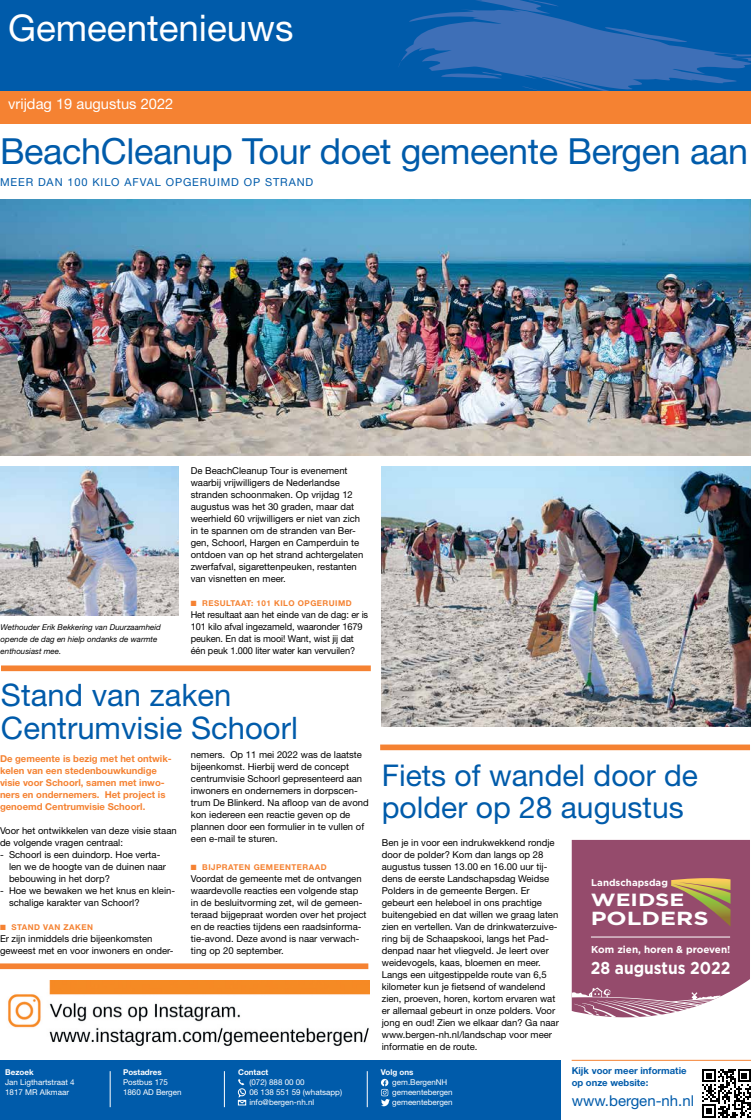
<style>
.page{position:relative;width:751px;height:1120px;background:#fff}
.page>*{position:absolute;margin:0;border:0;box-sizing:border-box;transform-origin:0 0}
.t1{font:36.8px "Helvetica Neue LT Std";color:#fff}
.t2{font:36px "Helvetica Neue LT Std";letter-spacing:-.01em;color:#005baa}
.t3{font:31px/33px "Helvetica Neue LT Std";color:#005baa}
.t4{font:30px/32px "Helvetica Neue LT Std";color:#005baa}
.t5{font:700 18.9px "Gotham";color:#fff;scale:1.26 1}
.t6{font:700 17.7px "Gotham";color:#fff;scale:1.26 1}
.t7{font:700 17.3px "Gotham";color:#fff;scale:.9 1}
.t8{font:15px "Helvetica Neue LT Std";color:#005baa}
.t9{font:14.7px "Helvetica Neue LT Std";color:#fff}
.t10{font:11px "Helvetica Neue LT Std";letter-spacing:.08em;color:#005baa}
.t11{font:700 10.1px "Gotham";color:#fff}
.t12{font:700 9.8px "Gotham";color:#fff}
.t13{font:9.5px/12px "Helvetica Neue LT Std";color:#000}
.t14{font:700 9.5px/12px "Helvetica Neue LT Std";color:#f58232}
.t15{font:700 9.5px/12px "Helvetica Neue LT Std";color:#005baa}
.t16{font:8px/10px "Helvetica Neue LT Std";color:#fff}
.t17{font:italic 8px/12px "Helvetica Neue LT Std";color:#000}
.t18{font:700 8px "Helvetica Neue LT Std";letter-spacing:.06em;color:#f58232}
.t19{font:700 8px "Helvetica Neue LT Std";color:#fff}
</style>
<div class="page">
<div style="left:0;top:33px;width:751px;height:91px;background:#f58232"></div>
<div style="left:0;top:0;width:751px;height:91px;background:#005baa"></div>
<svg style="left:398px;top:0;width:353px;height:91px"></svg>
<div style="left:0;top:1060px;width:560px;height:59px;background:#005baa"></div>
<svg style="left:702px;top:1069px;width:49px;height:48px"></svg>
<svg style="left:237px;top:1079px;width:9px;height:26px"></svg>
<svg style="left:381px;top:1079px;width:9px;height:27px"></svg>
<hr style="left:110px;top:1071px;width:1px;height:36px;background:#fff">
<hr style="left:224px;top:1071px;width:1px;height:36px;background:#fff">
<hr style="left:367px;top:1071px;width:1px;height:36px;background:#fff">
<hr style="left:571px;top:1060px;width:180px;height:1px;background:#f58232">
<div style="left:1px;top:665px;width:370px;height:6px;background:#f58232"></div>
<img style="left:0;top:200px;width:750px;height:255px">
<img style="left:381px;top:466px;width:370px;height:260px">
<img style="left:0;top:466px;width:179px;height:149px">
<div style="left:571px;top:840px;width:179px;height:178px;background:#954b6c"></div>
<svg style="left:671px;top:878px;width:59px;height:48px;background:#a77c5c"></svg>
<hr style="left:591px;top:936px;width:139px;height:1px;background:#fff">
<svg style="left:571px;top:987px;width:168px;height:30px"></svg>
<div style="left:380px;top:744px;width:370px;height:6px;background:#f58232"></div>
<div style="left:0;top:963px;width:368px;height:6px;background:#f58232"></div>
<img style="left:8px;top:980px;width:361px;height:66px">
<h1 class="t1" style="left:8px;top:6px;width:287px">Gemeentenieuws</h1>
<h3 class="t9" style="left:8px;top:95px;width:167px">vrijdag 19 augustus 2022</h3>
<h2 class="t2" style="left:0;top:129px;width:749px">BeachCleanup Tour doet gemeente Bergen aan</h2>
<p class="t10" style="left:0;top:176px;width:315px">MEER DAN 100 KILO AFVAL OPGERUIMD OP STRAND</p>
<p class="t17" style="left:1px;top:621px;width:162px">Wethouder Erik Bekkering van Duurzaamheid opende de dag en hielp ondanks de warmte enthousiast mee.</p>
<p class="t13" style="left:191px;top:464px;width:174px">De BeachCleanup Tour is evenement waarbij vrijwilligers de Nederlandse stranden schoonmaken. Op vrijdag 12 augustus was het 30 graden, maar dat weerhield 60 vrijwilligers er niet van zich in te spannen om de stranden van Ber&shy;gen, Schoorl, Hargen en Camperduin te ontdoen van op het strand achtergelaten zwerfafval, sigarettenpeuken, restanten van visnetten en meer.</p>
<p class="t18" style="left:191px;top:598px;width:162px">■ RESULTAAT: 101 KILO OPGERUIMD</p>
<p class="t13" style="left:191px;top:608px;width:179px">Het resultaat aan het einde van de dag: er is 101 kilo afval ingezameld, waaronder 1679 peuken. En dat is mooi! Want, wist jij dat één peuk 1.000 liter water kan vervuilen?</p>
<h3 class="t3" style="left:1px;top:678px;width:298px">Stand van zaken<br>Centrumvisie Schoorl</h3>
<p class="t14" style="left:0;top:752px;width:173px">De gemeente is bezig met het ontwik&shy;kelen van een stedenbouwkundige visie voor Schoorl, samen met inwo&shy;ners en ondernemers. Het project is genoemd Centrumvisie Schoorl.</p>
<p class="t13" style="left:0;top:824px;width:178px">Voor het ontwikkelen van deze visie staan de volgende vragen centraal:</p>
<p class="t13" style="left:9px;top:848px;width:158px;text-indent:-9px">- Schoorl is een duindorp. Hoe verta&shy;len we de hoogte van de duinen naar bebouwing in het dorp?</p>
<p class="t13" style="left:9px;top:884px;width:168px;text-indent:-9px">- Hoe we bewaken we het knus en klein&shy;schalige karakter van Schoorl?</p>
<p class="t18" style="left:0;top:922px;width:94px">■ STAND VAN ZAKEN</p>
<p class="t13" style="left:0;top:932px;width:175px">Er zijn inmiddels drie bijeenkomsten geweest met en voor inwoners en onder-</p>
<p class="t13" style="left:191px;top:749px;width:179px">nemers. Op 11 mei 2022 was de laatste bijeenkomst. Hierbij werd de concept centrumvisie Schoorl gepresenteerd aan inwoners en ondernemers in dorpscen&shy;trum De Blinkerd. Na afloop van de avond kon iedereen een reactie geven op de plannen door een formulier in te vullen of een e-mail te sturen.</p>
<p class="t18" style="left:191px;top:862px;width:137px">■ BIJPRATEN GEMEENTERAAD</p>
<p class="t13" style="left:191px;top:872px;width:177px">Voordat de gemeente met de ontvangen waardevolle reacties een volgende stap in de besluitvorming zet, wil de gemeen&shy;teraad bijgepraat worden over het project en de reacties tijdens een raadsinforma&shy;tie-avond. Deze avond is naar verwach&shy;ting op 20 september.</p>
<p class="t19" style="left:5px;top:1067px;width:30px">Bezoek</p>
<p class="t16" style="left:5px;top:1077px;width:71px">Jan Ligthartstraat 4<br>1817 MR Alkmaar</p>
<p class="t19" style="left:123px;top:1067px;width:40px">Postadres</p>
<p class="t16" style="left:123px;top:1077px;width:60px">Postbus 175<br>1860 AD Bergen</p>
<p class="t19" style="left:238px;top:1067px;width:32px">Contact</p>
<p class="t16" style="left:249px;top:1077px;width:94px">(072) 888 00 00<br>06 138 551 59 (whatsapp) info@bergen-nh.nl</p>
<h3 class="t4" style="left:382px;top:759px;width:318px">Fiets of wandel door de polder op 28 augustus</h3>
<p class="t13" style="left:382px;top:836px;width:179px">Ben je in voor een indrukwekkend rondje door de polder? Kom dan langs op 28 augustus tussen 13.00 en 16.00 uur tij&shy;dens de eerste Landschapsdag Weidse Polders in de gemeente Bergen. Er gebeurt een heleboel in ons prachtige buitengebied en dat willen we graag laten zien en vertellen. Van de drinkwaterzuive&shy;ring bij de Schaapskooi, langs het Pad&shy;denpad naar het vliegveld. Je leert over weidevogels, kaas, bloemen en meer.<br>Langs een uitgestippelde route van 6,5 kilometer kun je fietsend of wandelend zien, proeven, horen, kortom ervaren wat er allemaal gebeurt in onze polders. Voor jong en oud! Zien we elkaar dan? Ga naar www.bergen-nh.nl/landschap voor meer informatie en de route.</p>
<p class="t19" style="left:381px;top:1067px;width:34px">Volg ons</p>
<p class="t16" style="left:392px;top:1077px;width:62px">gem.BergenNH gemeentebergen gemeentebergen</p>
<p class="t12" style="left:591px;top:876px;width:78px">Landschapsdag</p>
<h3 class="t6" style="left:590px;top:888px;width:76px">WEIDSE</h3>
<h3 class="t5" style="left:590px;top:906px;width:95px">POLDERS</h3>
<p class="t11" style="left:591px;top:943px;width:141px">Kom zien, horen &amp; proeven!</p>
<h3 class="t7" style="left:590px;top:956px;width:157px">28 augustus 2022</h3>
<p class="t15" style="left:571px;top:1064px;width:116px">Kijk voor meer informatie op onze website:</p>
<h3 class="t8" style="left:571px;top:1092px;width:124px">www.bergen-nh.nl</h3>
</div>
